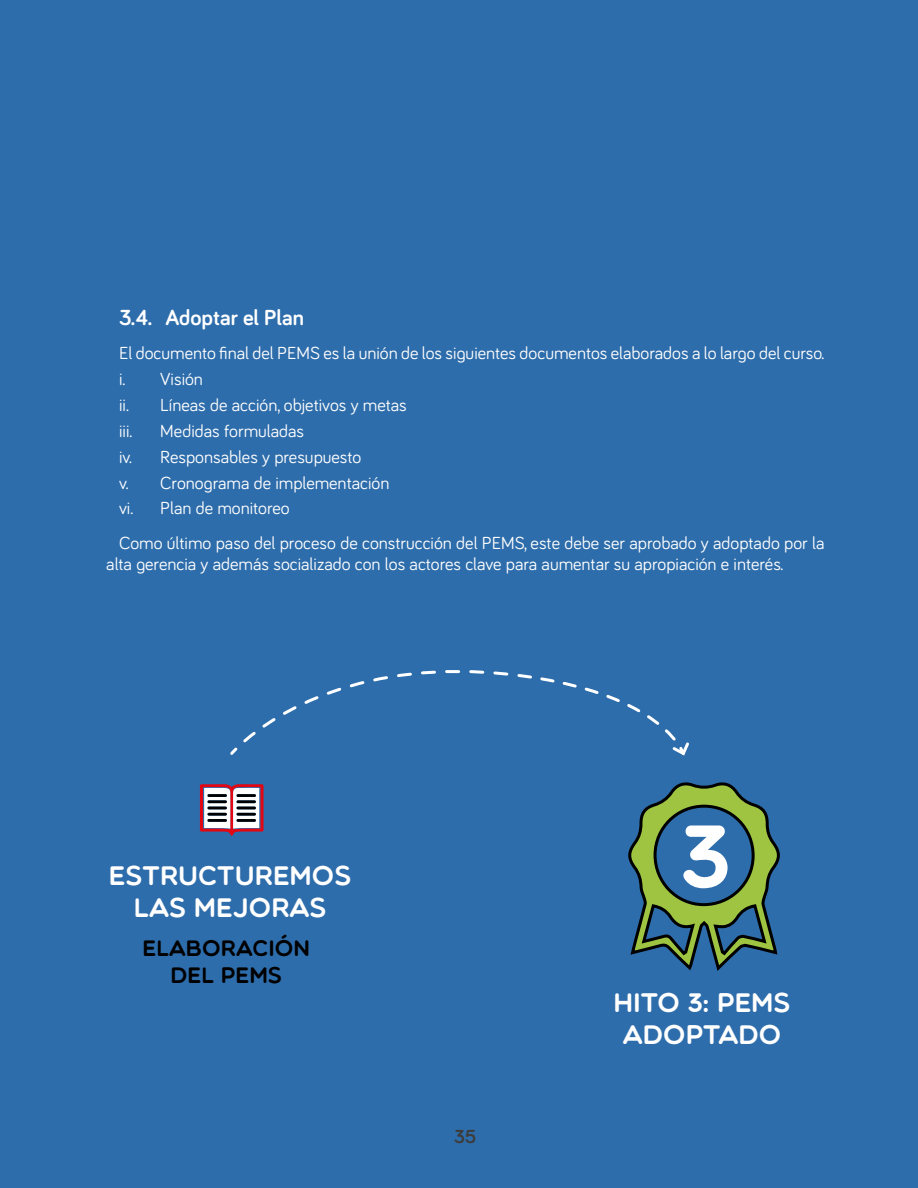
<style>
.page{position:relative;width:918px;height:1188px;background:#2e6dab}
.page>*{position:absolute;margin:0;border:0;box-sizing:border-box;transform-origin:0 0}
.t1{font:27px/32.4px "Multicolore";color:#fff;text-align:center}
.t2{font:22.5px/27px "Multicolore";color:#000;text-align:center}
.t3{font:700 22.5px "Bariol";color:#fff}
.t4{font:700 19.5px "Bariol";color:#3c3c3b}
.t5{font:18px/25.8px "Bariol";color:#fff}
</style>
<div class="page">
<svg style="left:628px;top:782px;width:152px;height:189px"></svg>
<svg style="left:200px;top:784px;width:64px;height:52px;background:#ac8794"></svg>
<svg style="left:230px;top:670px;width:459px;height:86px"></svg>
<p class="t3" style="left:119px;top:302px;width:186px">3.4. Adoptar el Plan</p>
<p class="t5" style="left:119px;top:340px;width:707px">El documento final del PEMS es la unión de los siguientes documentos elaborados a lo largo del curso. i. Visión<br>ii. Líneas de acción, objetivos y metas<br>iii.</p>
<p class="t5" style="left:119px;top:417px;width:272px;text-indent:41px">Medidas formuladas<br>iv. Responsables y presupuesto<br>v. Cronograma de implementación vi. Plan de monitoreo</p>
<p class="t5" style="left:106px;top:531px;width:720px;line-height:21.6px;text-indent:13px">Como último paso del proceso de construcción del PEMS, este debe ser aprobado y adoptado por la alta gerencia y además socializado con los actores clave para aumentar su apropiación e interés.</p>
<h1 class="t1" style="left:109px;top:859px;width:244px">ESTRUCTUREMOS<br>LAS MEJORAS</h1>
<p class="t2" style="left:143px;top:934px;width:169px">ELABORACIÓN<br>DEL PEMS</p>
<p class="t4" style="left:454px;top:1123px;width:24px">35</p>
<h1 class="t1" style="left:614px;top:985px;width:179px">HITO 3: PEMS<br>ADOPTADO</h1>
</div>
